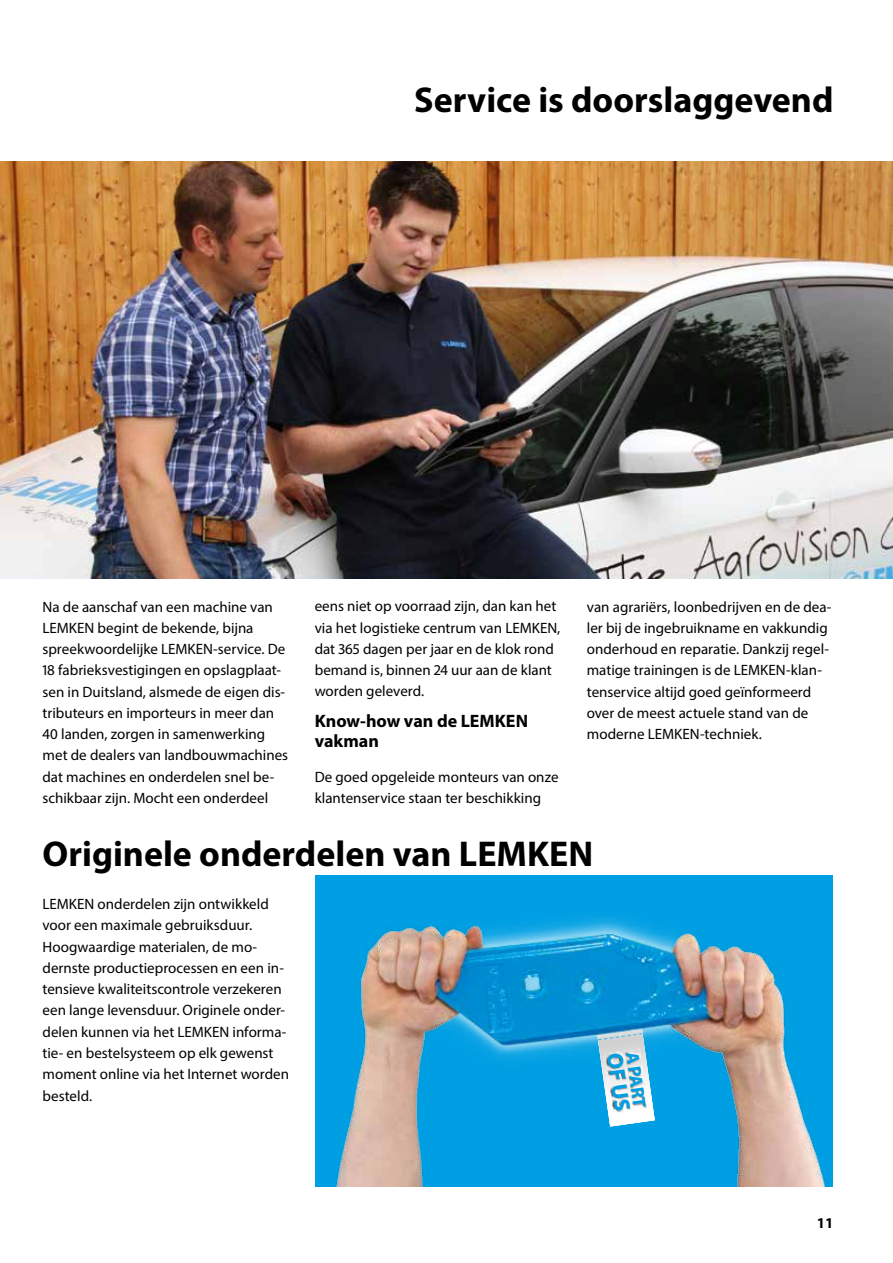
<style>
.page{position:relative;width:893px;height:1263px;background:#fff}
.page>*{position:absolute;margin:0;border:0;box-sizing:border-box;transform-origin:0 0}
.t1{font:700 36px "Myriad Pro";color:#000}
.t2{font:700 22.35px "Myriad Pro";color:#009fe3}
.t3{font:700 18px/20.2px "Myriad Pro";color:#000}
.t4{font:700 18px "Myriad Pro";color:#009fe3}
.t5{font:15px/21.3px "Myriad Pro";color:#000}
.t6{font:700 15px "Myriad Pro";color:#000}
</style>
<div class="page">
<img style="left:0;top:162px;width:893px;height:416px">
<div style="left:315px;top:875px;width:517px;height:311px;background:#009fe3"></div>
<img style="left:336px;top:884px;width:497px;height:302px">
<h1 class="t1" style="left:414px;top:76px;width:421px">Service is doorslaggevend</h1>
<p class="t5" style="left:43px;top:596px;width:247px">Na de aanschaf van een machine van LEMKEN begint de bekende, bijna spreekwoordelijke LEMKEN-service. De 18 fabrieksvestigingen en opslagplaat&shy;sen in Duitsland, alsmede de eigen dis&shy;tributeurs en importeurs in meer dan 40 landen, zorgen in samenwerking met de dealers van landbouwmachines dat machines en onderdelen snel be&shy;schikbaar zijn. Mocht een onderdeel</p>
<p class="t5" style="left:315px;top:595px;width:247px">eens niet op voorraad zijn, dan kan het via het logistieke centrum van LEMKEN, dat 365 dagen per jaar en de klok rond bemand is, binnen 24 uur aan de klant worden geleverd.</p>
<p class="t3" style="left:315px;top:710px;width:215px">Know-how van de LEMKEN vakman</p>
<p class="t5" style="left:315px;top:766px;width:245px">De goed opgeleide monteurs van onze klantenservice staan ter beschikking</p>
<p class="t5" style="left:587px;top:596px;width:246px">van agrariërs, loonbedrijven en de dea&shy;ler bij de ingebruikname en vakkundig onderhoud en reparatie. Dankzij regel&shy;matige trainingen is de LEMKEN-klan&shy;tenservice altijd goed geïnformeerd over de meest actuele stand van de moderne LEMKEN-techniek.</p>
<h1 class="t1" style="left:43px;top:830px;width:552px">Originele onderdelen van LEMKEN</h1>
<p class="t5" style="left:43px;top:893px;width:248px">LEMKEN onderdelen zijn ontwikkeld voor een maximale gebruiksduur.<br>Hoogwaardige materialen, de mo&shy;dernste productieprocessen en een in&shy;tensieve kwaliteitscontrole verzekeren een lange levensduur. Originele onder&shy;delen kunnen via het LEMKEN informa&shy;tie- en bestelsysteem op elk gewenst moment online via het Internet worden besteld.</p>
<p class="t4" style="left:644px;top:1050px;width:58px;rotate:82deg">A PART</p>
<h2 class="t2" style="left:629px;top:1051px;width:60px;rotate:82deg">OF US</h2>
<p class="t6" style="left:817px;top:1213px;width:18px">11</p>
</div>
